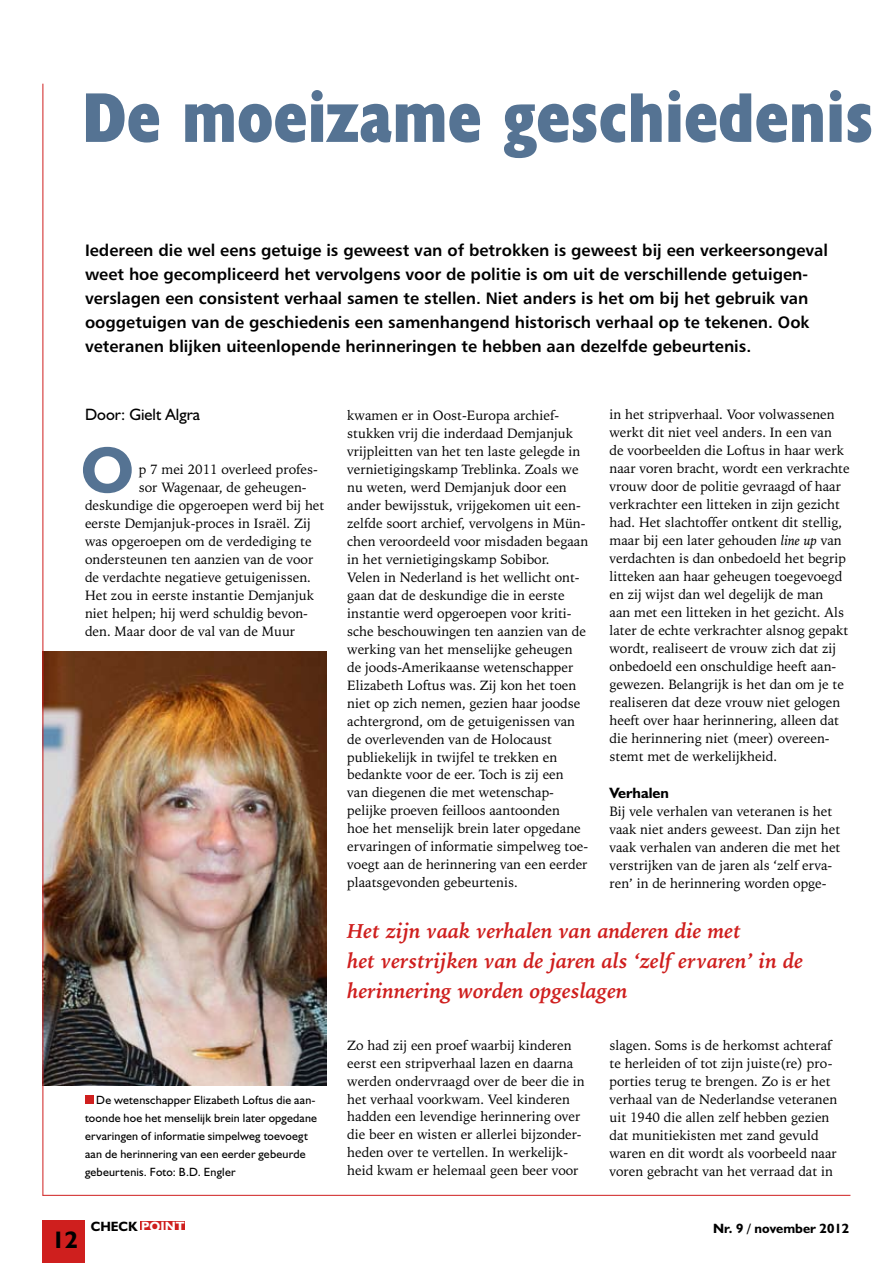
<style>
.page{position:relative;width:893px;height:1263px;background:#fff}
.page>*{position:absolute;margin:0;border:0;box-sizing:border-box;transform-origin:0 0}
.t1{font:700 condensed 70.95px "Humanist 521 BT Xtra";color:#557393}
.t2{font:700 65.7px "Humanist 521 BT";color:#557393}
.t3{font:700 24px "Humanist 521 BT";color:#000}
.t4{font:italic 700 21px/30px "Iowan Old Style BT";color:#cf1f1e}
.t5{font:16.5px/24px "Humanist 777 BT Bold B";color:#000}
.t6{font:16.5px "Humanist 521 BT";color:#000}
.t7{font:700 15px "Humanist 521 BT";color:#000}
.t8{font:13.5px/18px "Iowan Old Style BT";color:#000}
.t9{font:700 13.5px "Humanist 521 BT";color:#000}
.t10{font:12px/18px "Humanist 521 BT";letter-spacing:.015em;color:#000}
.s1{color:#fff}
.s2{font-style:italic}
</style>
<div class="page">
<div style="left:43px;top:1221px;width:42px;height:42px;background:#cf1f1e"></div>
<div style="left:140px;top:1221px;width:45px;height:9px;background:#cf1f1e"></div>
<img style="left:44px;top:651px;width:282px;height:434px">
<div style="left:85px;top:1095px;width:8px;height:9px;background:#cf1f1e"></div>
<hr style="left:43px;top:1195px;width:807px;height:1px;background:#cf1f1e">
<hr style="left:43px;top:84px;width:1px;height:1111px;background:#cf1f1e">
<h1 class="t1" style="left:82px;top:74px;width:793px">De moeizame geschiedenis</h1>
<p class="t5" style="left:85px;top:238px;width:745px">Iedereen die wel eens getuige is geweest van of betrokken is geweest bij een verkeersongeval weet hoe gecompliceerd het vervolgens voor de politie is om uit de verschillende getuigen&shy;verslagen een consistent verhaal samen te stellen. Niet anders is het om bij het gebruik van ooggetuigen van de geschiedenis een samenhangend historisch verhaal op te tekenen. Ook veteranen blijken uiteenlopende herinneringen te hebben aan dezelfde gebeurtenis.</p>
<p class="t6" style="left:85px;top:404px;width:117px">Door: Gielt Algra</p>
<h2 class="t2" style="left:81px;top:429px;width:55px">O</h2>
<p class="t8" style="left:139px;top:460px;width:180px">p 7 mei 2011 overleed profes-</p>
<p class="t8" style="left:139px;top:478px;width:169px">sor Wagenaar, de geheugen-</p>
<p class="t8" style="left:85px;top:496px;width:241px">deskundige die opgeroepen werd bij het</p>
<p class="t8" style="left:85px;top:514px;width:227px">eerste Demjanjuk-proces in Israël. Zij</p>
<p class="t8" style="left:85px;top:532px;width:228px">was opgeroepen om de verdediging te</p>
<p class="t8" style="left:85px;top:550px;width:230px">ondersteunen ten aanzien van de voor</p>
<p class="t8" style="left:85px;top:568px;width:227px">de verdachte negatieve getuigenissen.</p>
<p class="t8" style="left:85px;top:586px;width:231px">Het zou in eerste instantie Demjanjuk</p>
<p class="t8" style="left:85px;top:604px;width:224px">niet helpen; hij werd schuldig bevon-</p>
<p class="t8" style="left:85px;top:622px;width:212px">den. Maar door de val van de Muur</p>
<p class="t10" style="left:85px;top:1090px;width:234px;text-indent:11px">De wetenschapper Elizabeth Loftus die aan&shy;toonde hoe het menselijk brein later opgedane ervaringen of informatie simpelweg toevoegt aan de herinnering van een eerder gebeurde gebeurtenis. Foto: B.D. Engler</p>
<h3 class="t3" style="left:52px;top:1225px;width:28px">12</h3>
<p class="t9" style="left:91px;top:1218px;width:95px">Check <span class="s1">point</span></p>
<p class="t8" style="left:347px;top:406px;width:242px">kwamen er in Oost-Europa archief&shy;stukken vrij die inderdaad Demjanjuk vrijpleitten van het ten laste gelegde in vernietigingskamp Treblinka. Zoals we nu weten, werd Demjanjuk door een ander bewijsstuk, vrijgekomen uit een&shy;zelfde soort archief, vervolgens in Mün&shy;chen veroordeeld voor misdaden begaan in het vernietigingskamp Sobibor.<br>Velen in Nederland is het wellicht ont&shy;gaan dat de deskundige die in eerste instantie werd opgeroepen voor kriti&shy;sche beschouwingen ten aanzien van de werking van het menselijke geheugen de joods-Amerikaanse wetenschapper Elizabeth Loftus was. Zij kon het toen niet op zich nemen, gezien haar joodse achtergrond, om de getuigenissen van de overlevenden van de Holocaust publiekelijk in twijfel te trekken en bedankte voor de eer. Toch is zij een<br>van diegenen die met wetenschap&shy;pelijke proeven feilloos aantoonden<br>hoe het menselijk brein later opgedane ervaringen of informatie simpelweg toe&shy;voegt aan de herinnering van een eerder plaatsgevonden gebeurtenis.</p>
<p class="t8" style="left:609px;top:405px;width:242px">in het stripverhaal. Voor volwassenen werkt dit niet veel anders. In een van<br>de voorbeelden die Loftus in haar werk naar voren bracht, wordt een verkrachte vrouw door de politie gevraagd of haar verkrachter een litteken in zijn gezicht had. Het slachtoffer ontkent dit stellig, maar bij een later gehouden <span class="s2">line up</span> van verdachten is dan onbedoeld het begrip litteken aan haar geheugen toegevoegd en zij wijst dan wel degelijk de man<br>aan met een litteken in het gezicht. Als later de echte verkrachter alsnog gepakt wordt, realiseert de vrouw zich dat zij onbedoeld een onschuldige heeft aan&shy;gewezen. Belangrijk is het dan om je te realiseren dat deze vrouw niet gelogen heeft over haar herinnering, alleen dat die herinnering niet (meer) overeen&shy;stemt met de werkelijkheid.</p>
<p class="t7" style="left:609px;top:783px;width:61px">Verhalen</p>
<p class="t8" style="left:609px;top:802px;width:232px">Bij vele verhalen van veteranen is het vaak niet anders geweest. Dan zijn het vaak verhalen van anderen die met het verstrijken van de jaren als ‘zelf erva&shy;ren’ in de herinnering worden opge-</p>
<h3 class="t4" style="left:347px;top:915px;width:457px">Het zijn vaak verhalen van anderen die met<br>het verstrijken van de jaren als ‘zelf ervaren’ in de herinnering worden opgeslagen</h3>
<p class="t8" style="left:347px;top:1036px;width:239px">Zo had zij een proef waarbij kinderen eerst een stripverhaal lazen en daarna werden ondervraagd over de beer die in het verhaal voorkwam. Veel kinderen hadden een levendige herinnering over die beer en wisten er allerlei bijzonder&shy;heden over te vertellen. In werkelijk&shy;heid kwam er helemaal geen beer voor</p>
<p class="t8" style="left:609px;top:1036px;width:229px">slagen. Soms is de herkomst achteraf te herleiden of tot zijn juiste(re) pro&shy;porties terug te brengen. Zo is er het verhaal van de Nederlandse veteranen uit 1940 die allen zelf hebben gezien dat munitiekisten met zand gevuld waren en dit wordt als voorbeeld naar voren gebracht van het verraad dat in</p>
<p class="t9" style="left:713px;top:1220px;width:137px">Nr. 9 / november 2012</p>
</div>
